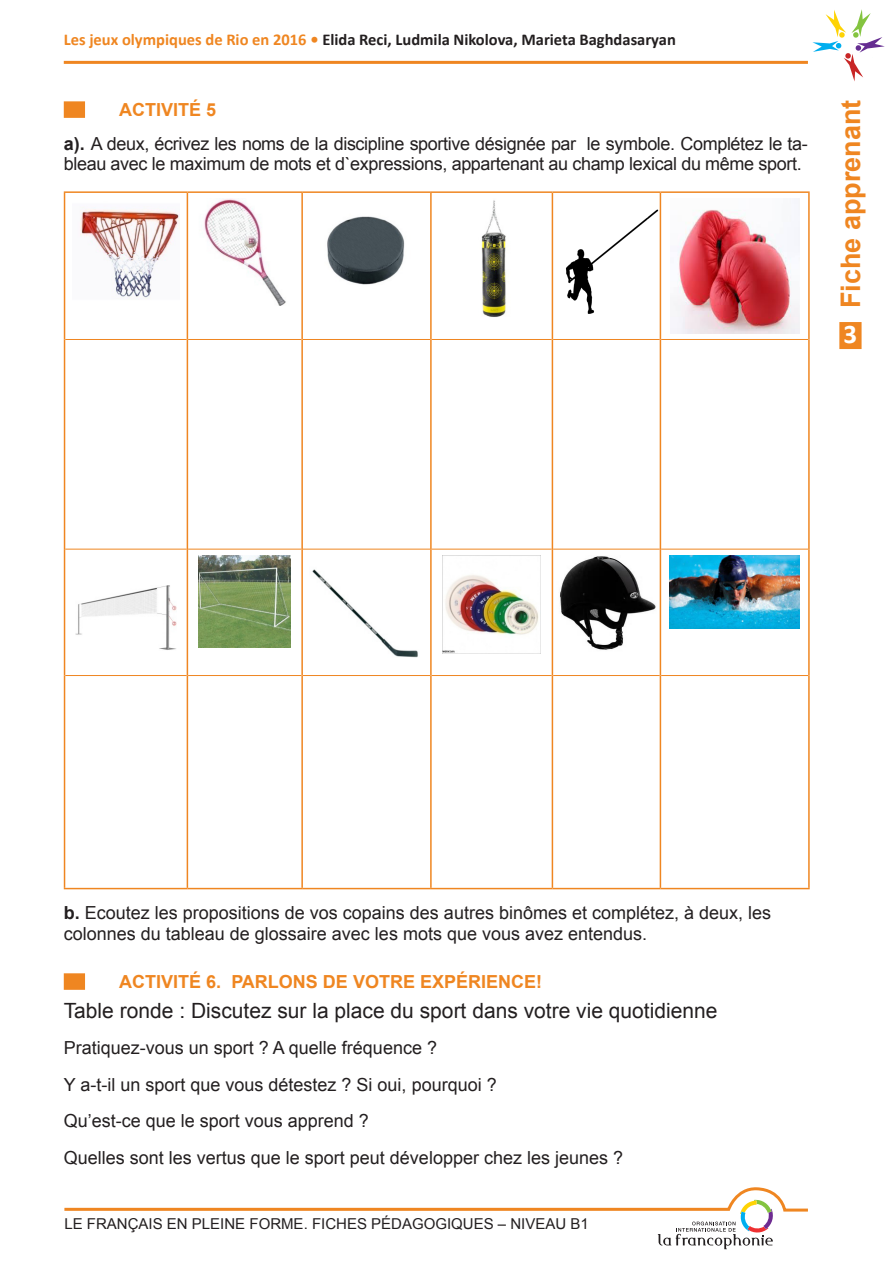
<style>
.page{position:relative;width:893px;height:1263px;background:#fff}
.page>*{position:absolute;margin:0;border:0;box-sizing:border-box;transform-origin:0 0}
.t1{font:700 27px "Arial";color:#ef8621}
.t2{font:700 27px "Calibri";color:#fff}
.t3{font:21px "Arial";color:#231f20}
.t4{font:18px/20.7px "Arial";color:#231f20}
.t5{font:18px/20.7px "Arial";letter-spacing:-.02em;color:#231f20}
.activite-orange{font:700 18px "Arial";color:#ef8621}
.t6{font:700 16.5px "Calibri";color:#231f20}
.t7{font:15px "Arial";color:#231f20}
.s1{color:#ef8621}
.s2{font-weight:700}
</style>
<div class="page">
<div style="left:839px;top:322px;width:22px;height:27px;background:#ef8621"></div>
<hr style="left:64px;top:61px;width:744px;height:3px;background:#ef8621">
<svg style="left:64px;top:1187px;width:744px;height:62px"></svg>
<svg style="left:812px;top:9px;width:73px;height:72px"></svg>
<div style="left:64px;top:101px;width:21px;height:17px;background:#ef8621"></div>
<div style="left:64px;top:973px;width:21px;height:17px;background:#ef8621"></div>
<hr style="left:65px;top:339px;width:122px;height:1px;background:#ef8621">
<hr style="left:188px;top:339px;width:113px;height:1px;background:#ef8621">
<hr style="left:303px;top:339px;width:127px;height:1px;background:#ef8621">
<hr style="left:432px;top:339px;width:120px;height:1px;background:#ef8621">
<hr style="left:553px;top:339px;width:107px;height:1px;background:#ef8621">
<hr style="left:661px;top:339px;width:147px;height:1px;background:#ef8621">
<hr style="left:65px;top:549px;width:122px;height:1px;background:#ef8621">
<hr style="left:188px;top:549px;width:113px;height:1px;background:#ef8621">
<hr style="left:303px;top:549px;width:127px;height:1px;background:#ef8621">
<hr style="left:432px;top:549px;width:120px;height:1px;background:#ef8621">
<hr style="left:553px;top:549px;width:107px;height:1px;background:#ef8621">
<hr style="left:661px;top:549px;width:147px;height:1px;background:#ef8621">
<hr style="left:65px;top:675px;width:122px;height:1px;background:#ef8621">
<hr style="left:188px;top:675px;width:113px;height:1px;background:#ef8621">
<hr style="left:303px;top:675px;width:127px;height:1px;background:#ef8621">
<hr style="left:432px;top:675px;width:120px;height:1px;background:#ef8621">
<hr style="left:553px;top:675px;width:107px;height:1px;background:#ef8621">
<hr style="left:661px;top:675px;width:147px;height:1px;background:#ef8621">
<hr style="left:64px;top:191px;width:123px;height:2px;background:#ef8621">
<hr style="left:64px;top:193px;width:1px;height:146px;background:#ef8621">
<hr style="left:187px;top:191px;width:115px;height:2px;background:#ef8621">
<hr style="left:187px;top:193px;width:1px;height:146px;background:#ef8621">
<hr style="left:302px;top:191px;width:129px;height:2px;background:#ef8621">
<hr style="left:301px;top:193px;width:2px;height:146px;background:#ef8621">
<hr style="left:431px;top:191px;width:121px;height:2px;background:#ef8621">
<hr style="left:430px;top:193px;width:2px;height:146px;background:#ef8621">
<hr style="left:552px;top:191px;width:108px;height:2px;background:#ef8621">
<hr style="left:552px;top:193px;width:1px;height:146px;background:#ef8621">
<hr style="left:660px;top:191px;width:150px;height:2px;background:#ef8621">
<hr style="left:660px;top:193px;width:1px;height:146px;background:#ef8621">
<hr style="left:808px;top:193px;width:2px;height:146px;background:#ef8621">
<hr style="left:64px;top:339px;width:1px;height:210px;background:#ef8621">
<hr style="left:187px;top:339px;width:1px;height:210px;background:#ef8621">
<hr style="left:301px;top:339px;width:2px;height:210px;background:#ef8621">
<hr style="left:430px;top:339px;width:2px;height:210px;background:#ef8621">
<hr style="left:552px;top:339px;width:1px;height:210px;background:#ef8621">
<hr style="left:660px;top:339px;width:1px;height:210px;background:#ef8621">
<hr style="left:808px;top:339px;width:2px;height:210px;background:#ef8621">
<hr style="left:64px;top:549px;width:1px;height:126px;background:#ef8621">
<hr style="left:187px;top:549px;width:1px;height:126px;background:#ef8621">
<hr style="left:301px;top:549px;width:2px;height:126px;background:#ef8621">
<hr style="left:430px;top:549px;width:2px;height:126px;background:#ef8621">
<hr style="left:552px;top:549px;width:1px;height:126px;background:#ef8621">
<hr style="left:660px;top:549px;width:1px;height:126px;background:#ef8621">
<hr style="left:808px;top:549px;width:2px;height:126px;background:#ef8621">
<hr style="left:64px;top:675px;width:1px;height:213px;background:#ef8621">
<hr style="left:187px;top:675px;width:1px;height:213px;background:#ef8621">
<hr style="left:301px;top:675px;width:2px;height:213px;background:#ef8621">
<hr style="left:430px;top:675px;width:2px;height:213px;background:#ef8621">
<hr style="left:552px;top:675px;width:1px;height:213px;background:#ef8621">
<hr style="left:660px;top:675px;width:1px;height:213px;background:#ef8621">
<hr style="left:808px;top:675px;width:2px;height:213px;background:#ef8621">
<hr style="left:64px;top:888px;width:123px;height:1px;background:#ef8621">
<hr style="left:187px;top:888px;width:115px;height:1px;background:#ef8621">
<hr style="left:302px;top:888px;width:129px;height:1px;background:#ef8621">
<hr style="left:431px;top:888px;width:121px;height:1px;background:#ef8621">
<hr style="left:552px;top:888px;width:108px;height:1px;background:#ef8621">
<hr style="left:660px;top:888px;width:150px;height:1px;background:#ef8621">
<img style="left:80px;top:207px;width:99px;height:92px">
<img style="left:204px;top:198px;width:82px;height:107px">
<img style="left:327px;top:216px;width:78px;height:69px">
<img style="left:481px;top:200px;width:26px;height:117px">
<img style="left:551px;top:198px;width:111px;height:128px">
<img style="left:670px;top:209px;width:129px;height:124px">
<img style="left:76px;top:585px;width:100px;height:65px">
<img style="left:199px;top:555px;width:92px;height:92px">
<img style="left:312px;top:569px;width:106px;height:89px">
<img style="left:443px;top:555px;width:98px;height:98px">
<img style="left:560px;top:556px;width:96px;height:94px">
<img style="left:670px;top:555px;width:130px;height:73px">
<p class="t6" style="left:64px;top:29px;width:614px"><span class="s1">Les jeux olympiques de Rio en 2016 •</span> Elida Reci, Ludmila Nikolova, Marieta Baghdasaryan</p>
<p class="activite-orange" style="left:119px;top:98px;width:99px">ACTIVITÉ 5</p>
<p class="t5" style="left:64px;top:133px;width:746px"><span class="s2">a).</span> A deux, écrivez les noms de la discipline sportive désignée par le symbole. Complétez le ta&shy;bleau avec le maximum de mots et d`expressions, appartenant au champ lexical du même sport.</p>
<h1 class="t1" style="left:833px;top:308px;width:210px;rotate:-90deg">Fiche apprenant</h1>
<h1 class="t2" style="left:844px;top:317px;width:15px">3</h1>
<p class="t4" style="left:64px;top:902px;width:709px"><span class="s2">b.</span> Ecoutez les propositions de vos copains des autres binômes et complétez, à deux, les colonnes du tableau de glossaire avec les mots que vous avez entendus.</p>
<p class="activite-orange" style="left:119px;top:970px;width:424px">ACTIVITÉ 6. PARLONS DE VOTRE EXPÉRIENCE!</p>
<p class="t3" style="left:64px;top:996px;width:655px">Table ronde : Discutez sur la place du sport dans votre vie quotidienne</p>
<p class="t4" style="left:64px;top:1038px;width:375px">Pratiquez-vous un sport ? A quelle fréquence ?</p>
<p class="t4" style="left:64px;top:1074px;width:434px">Y a-t-il un sport que vous détestez ? Si oui, pourquoi ?</p>
<p class="t4" style="left:64px;top:1111px;width:307px">Qu’est-ce que le sport vous apprend ?</p>
<p class="t4" style="left:64px;top:1147px;width:561px">Quelles sont les vertus que le sport peut développer chez les jeunes ?</p>
<p class="t7" style="left:64px;top:1214px;width:526px">LE FRANÇAIS EN PLEINE FORME. FICHES PÉDAGOGIQUES – NIVEAU B1</p>
</div>
